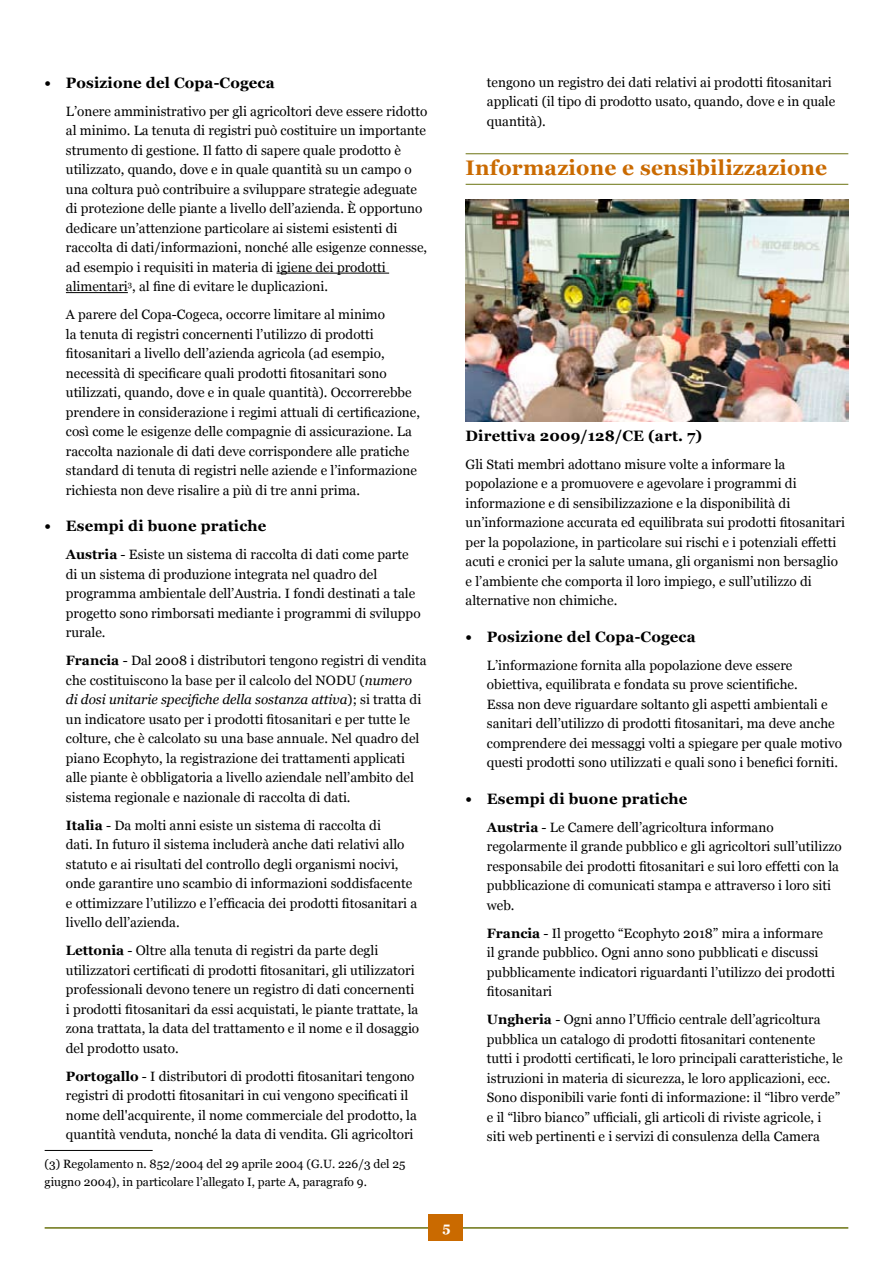
<style>
.page{position:relative;width:893px;height:1263px;background:#fff}
.page>*{position:absolute;margin:0;border:0;box-sizing:border-box;transform-origin:0 0}
.t1{font:700 21px "Georgia";letter-spacing:.01em;color:#ca6a00}
.t2{font:700 15px "Georgia";letter-spacing:.01em;color:#000}
.t3{font:13.5px/19.5px "Georgia";color:#000}
.t4{font:700 13.5px "Georgia";color:#fff}
.t5{font:12px/18px "Georgia";color:#000}
.s1{font-weight:700}
.s2{font-style:italic}
</style>
<div class="page">
<hr style="left:45px;top:1227px;width:803px;height:2px;background:#6b7311">
<div style="left:428px;top:1214px;width:35px;height:27px;background:#ca6a00"></div>
<hr style="left:276px;top:273px;width:113px;height:1px;background:#000">
<hr style="left:66px;top:292px;width:62px;height:1px;background:#000">
<hr style="left:45px;top:1150px;width:108px;height:1px;background:#000">
<hr style="left:466px;top:153px;width:382px;height:1px;background:#6b7311">
<hr style="left:466px;top:184px;width:382px;height:1px;background:#6b7311">
<img style="left:466px;top:200px;width:382px;height:221px">
<p class="t2" style="left:45px;top:73px;width:232px">• Posizione del Copa-Cogeca</p>
<p class="t3" style="left:66px;top:102px;width:363px">L’onere amministrativo per gli agricoltori deve essere ridotto al minimo. La tenuta di registri può costituire un importante strumento di gestione. Il fatto di sapere quale prodotto è utilizzato, quando, dove e in quale quantità su un campo o una coltura può contribuire a sviluppare strategie adeguate di protezione delle piante a livello dell’azienda. È opportuno dedicare un’attenzione particolare ai sistemi esistenti di raccolta di dati/informazioni, nonché alle esigenze connesse, ad esempio i requisiti in materia di igiene dei prodotti alimentari<sup>3</sup>, al fine di evitare le duplicazioni.</p>
<p class="t3" style="left:66px;top:305px;width:356px">A parere del Copa-Cogeca, occorre limitare al minimo<br>la tenuta di registri concernenti l’utilizzo di prodotti fitosanitari a livello dell’azienda agricola (ad esempio, necessità di specificare quali prodotti fitosanitari sono utilizzati, quando, dove e in quale quantità). Occorrerebbe prendere in considerazione i regimi attuali di certificazione, così come le esigenze delle compagnie di assicurazione. La raccolta nazionale di dati deve corrispondere alle pratiche standard di tenuta di registri nelle aziende e l’informazione richiesta non deve risalire a più di tre anni prima.</p>
<p class="t2" style="left:45px;top:517px;width:223px">• Esempi di buone pratiche</p>
<p class="t3" style="left:66px;top:545px;width:356px"><span class="s1">Austria</span> - Esiste un sistema di raccolta di dati come parte di un sistema di produzione integrata nel quadro del programma ambientale dell’Austria. I fondi destinati a tale progetto sono rimborsati mediante i programmi di sviluppo rurale.</p>
<p class="t3" style="left:66px;top:651px;width:362px"><span class="s1">Francia</span> - Dal 2008 i distributori tengono registri di vendita che costituiscono la base per il calcolo del NODU (<span class="s2">numero di dosi unitarie specifiche della sostanza attiva</span>); si tratta di un indicatore usato per i prodotti fitosanitari e per tutte le colture, che è calcolato su una base annuale. Nel quadro del piano Ecophyto, la registrazione dei trattamenti applicati alle piante è obbligatoria a livello aziendale nell’ambito del sistema regionale e nazionale di raccolta di dati.</p>
<p class="t3" style="left:66px;top:816px;width:353px"><span class="s1">Italia</span> - Da molti anni esiste un sistema di raccolta di<br>dati. In futuro il sistema includerà anche dati relativi allo statuto e ai risultati del controllo degli organismi nocivi, onde garantire uno scambio di informazioni soddisfacente e ottimizzare l’utilizzo e l’efficacia dei prodotti fitosanitari a livello dell’azienda.</p>
<p class="t3" style="left:66px;top:941px;width:355px"><span class="s1">Lettonia</span> - Oltre alla tenuta di registri da parte degli utilizzatori certificati di prodotti fitosanitari, gli utilizzatori professionali devono tenere un registro di dati concernenti i prodotti fitosanitari da essi acquistati, le piante trattate, la zona trattata, la data del trattamento e il nome e il dosaggio del prodotto usato.</p>
<p class="t3" style="left:66px;top:1067px;width:352px"><span class="s1">Portogallo</span> - I distributori di prodotti fitosanitari tengono registri di prodotti fitosanitari in cui vengono specificati il nome dell'acquirente, il nome commerciale del prodotto, la quantità venduta, nonché la data di vendita. Gli agricoltori</p>
<p class="t5" style="left:45px;top:1155px;width:362px">(3) Regolamento n. 852/2004 del 29 aprile 2004 (G.U. 226/3 del 25 giugno 2004), in particolare l’allegato I, parte A, paragrafo 9.</p>
<p class="t3" style="left:487px;top:73px;width:350px">tengono un registro dei dati relativi ai prodotti fitosanitari applicati (il tipo di prodotto usato, quando, dove e in quale quantità).</p>
<h1 class="t1" style="left:466px;top:155px;width:363px">Informazione e sensibilizzazione</h1>
<p class="t2" style="left:466px;top:426px;width:238px">Direttiva 2009/128/CE (art. 7)</p>
<p class="t3" style="left:466px;top:455px;width:381px">Gli Stati membri adottano misure volte a informare la popolazione e a promuovere e agevolare i programmi di informazione e di sensibilizzazione e la disponibilità di un’informazione accurata ed equilibrata sui prodotti fitosanitari per la popolazione, in particolare sui rischi e i potenziali effetti acuti e cronici per la salute umana, gli organismi non bersaglio e l’ambiente che comporta il loro impiego, e sull’utilizzo di alternative non chimiche.</p>
<p class="t2" style="left:466px;top:627px;width:232px">• Posizione del Copa-Cogeca</p>
<p class="t3" style="left:487px;top:656px;width:357px">L’informazione fornita alla popolazione deve essere obiettiva, equilibrata e fondata su prove scientifiche.<br>Essa non deve riguardare soltanto gli aspetti ambientali e sanitari dell’utilizzo di prodotti fitosanitari, ma deve anche comprendere dei messaggi volti a spiegare per quale motivo questi prodotti sono utilizzati e quali sono i benefici forniti.</p>
<p class="t2" style="left:466px;top:789px;width:223px">• Esempi di buone pratiche</p>
<p class="t3" style="left:487px;top:818px;width:356px"><span class="s1">Austria</span> - Le Camere dell’agricoltura informano regolarmente il grande pubblico e gli agricoltori sull’utilizzo responsabile dei prodotti fitosanitari e sui loro effetti con la pubblicazione di comunicati stampa e attraverso i loro siti web.</p>
<p class="t3" style="left:487px;top:924px;width:350px"><span class="s1">Francia</span> - Il progetto “Ecophyto 2018” mira a informare<br>il grande pubblico. Ogni anno sono pubblicati e discussi pubblicamente indicatori riguardanti l’utilizzo dei prodotti fitosanitari</p>
<p class="t3" style="left:487px;top:1010px;width:357px"><span class="s1">Ungheria</span> - Ogni anno l’Ufficio centrale dell’agricoltura pubblica un catalogo di prodotti fitosanitari contenente tutti i prodotti certificati, le loro principali caratteristiche, le istruzioni in materia di sicurezza, le loro applicazioni, ecc.<br>Sono disponibili varie fonti di informazione: il “libro verde” e il “libro bianco” ufficiali, gli articoli di riviste agricole, i siti web pertinenti e i servizi di consulenza della Camera</p>
<p class="t4" style="left:442px;top:1219px;width:10px">5</p>
</div>
